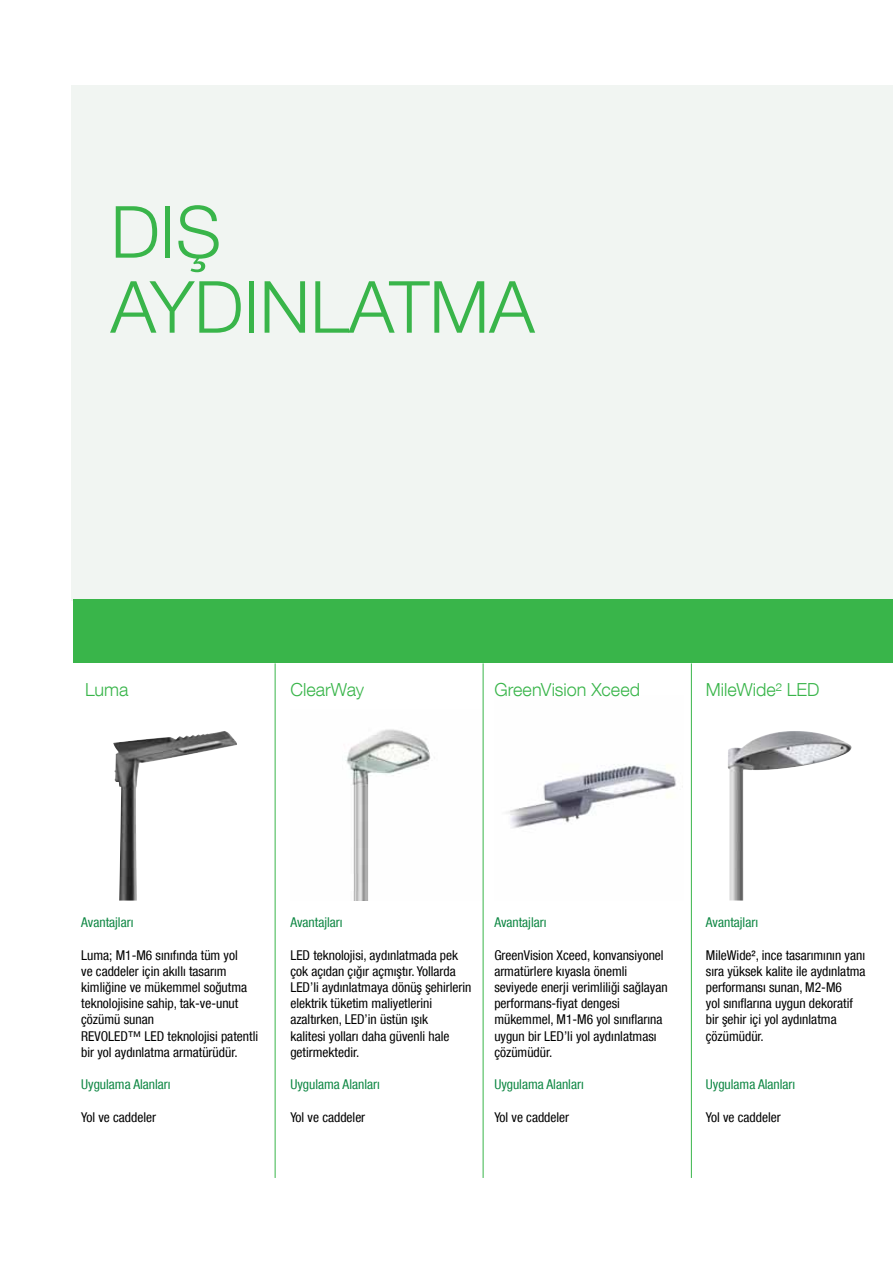
<style>
.page{position:relative;width:893px;height:1263px;background:#fff}
.page>*{position:absolute;margin:0;border:0;box-sizing:border-box;transform-origin:0 0}
.t1{font:300 72px/75px "Helvetica Neue LT Com";color:#39b54a}
.t2{font:300 18px "Helvetica Neue LT Com";color:#39b54a}
.t3{font:condensed 13.5px/16.2px "Helvetica Neue LT Com";color:#000}
.t4{font:condensed 13.5px "Helvetica Neue LT Com";color:#0e8743}
</style>
<div class="page">
<div style="left:72px;top:85px;width:821px;height:515px;background:#f1f5f2"></div>
<img style="left:113px;top:731px;width:124px;height:169px">
<img style="left:506px;top:764px;width:177px;height:64px">
<img style="left:728px;top:731px;width:123px;height:169px">
<img style="left:345px;top:729px;width:86px;height:171px">
<div style="left:73px;top:600px;width:820px;height:63px;background:#39b54a"></div>
<hr style="left:275px;top:663px;width:1px;height:515px;background:#39b54a">
<hr style="left:483px;top:663px;width:1px;height:515px;background:#39b54a">
<hr style="left:691px;top:663px;width:1px;height:515px;background:#39b54a">
<h1 class="t1" style="left:111px;top:193px;width:426px">DIŞ<br>AYDINLATMA</h1>
<h2 class="t2" style="left:85px;top:679px;width:45px">Luma</h2>
<h2 class="t2" style="left:290px;top:679px;width:75px">ClearWay</h2>
<h2 class="t2" style="left:494px;top:679px;width:147px">GreenVision Xceed</h2>
<h2 class="t2" style="left:706px;top:679px;width:115px">MileWide² LED</h2>
<p class="t4" style="left:81px;top:914px;width:54px">Avantajları</p>
<p class="t3" style="left:81px;top:946px;width:178px">Luma; M1-M6 sınıfında tüm yol<br>ve caddeler için akıllı tasarım kimliğine ve mükemmel soğutma teknolojisine sahip, tak-ve-unut çözümü sunan<br>REVOLED™ LED teknolojisi patentli bir yol aydınlatma armatürüdür.</p>
<p class="t4" style="left:81px;top:1076px;width:91px">Uygulama Alanları</p>
<p class="t3" style="left:81px;top:1108px;width:76px">Yol ve caddeler</p>
<p class="t4" style="left:290px;top:914px;width:54px">Avantajları</p>
<p class="t3" style="left:290px;top:946px;width:183px">LED teknolojisi, aydınlatmada pek çok açıdan çığır açmıştır. Yollarda<br>LED’li aydınlatmaya dönüş şehirlerin elektrik tüketim maliyetlerini azaltırken, LED’in üstün ışık<br>kalitesi yolları daha güvenli hale getirmektedir.</p>
<p class="t4" style="left:290px;top:1076px;width:91px">Uygulama Alanları</p>
<p class="t3" style="left:290px;top:1108px;width:76px">Yol ve caddeler</p>
<p class="t4" style="left:494px;top:914px;width:54px">Avantajları</p>
<p class="t3" style="left:494px;top:946px;width:175px">GreenVision Xceed, konvansiyonel armatürlere kıyasla önemli seviyede enerji verimliliği sağlayan performans-fiyat dengesi mükemmel, M1-M6 yol sınıflarına uygun bir LED’li yol aydınlatması çözümüdür.</p>
<p class="t4" style="left:494px;top:1076px;width:91px">Uygulama Alanları</p>
<p class="t3" style="left:494px;top:1108px;width:76px">Yol ve caddeler</p>
<p class="t4" style="left:706px;top:914px;width:54px">Avantajları</p>
<p class="t3" style="left:706px;top:946px;width:161px">MileWide², ince tasarımının yanı sıra yüksek kalite ile aydınlatma performansı sunan, M2-M6<br>yol sınıflarına uygun dekoratif bir şehir içi yol aydınlatma çözümüdür.</p>
<p class="t4" style="left:706px;top:1076px;width:91px">Uygulama Alanları</p>
<p class="t3" style="left:706px;top:1108px;width:76px">Yol ve caddeler</p>
</div>
